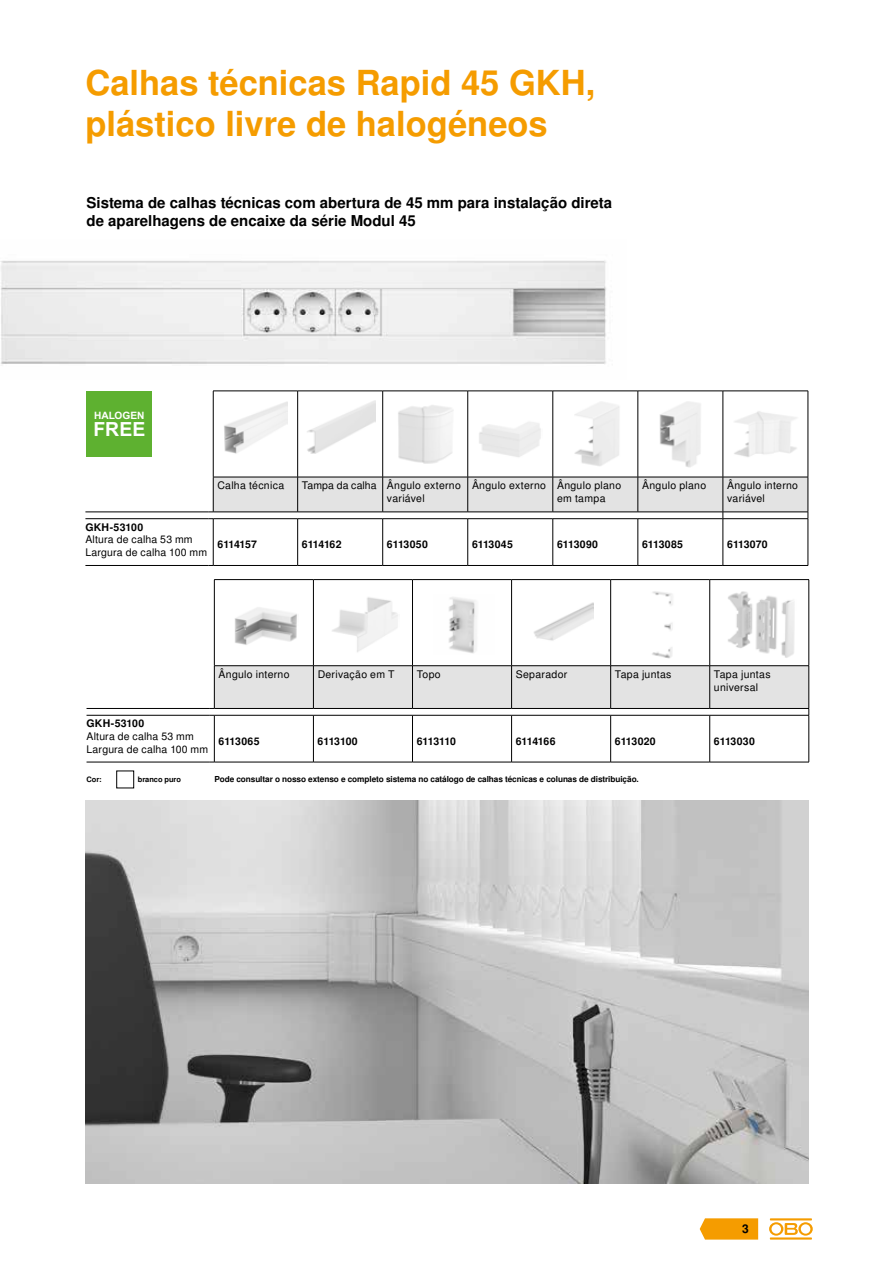
<style>
.page{position:relative;width:893px;height:1263px;background:#fff}
.page>*{position:absolute;margin:0;border:0;box-sizing:border-box;transform-origin:0 0}
.t1{font:700 34.5px/41.4px "Nimbus San LOT";color:#f59c00}
.t2{font:700 19.5px "Arial MT Pro";color:#fff}
.t3{font:700 15px/18px "Nimbus San LOT";color:#000}
.t4{font:700 12px "Nimbus San LOT";color:#000}
.t5{font:10.5px/12.6px "Nimbus San LOT";letter-spacing:.025em;color:#000}
.t6{font:700 10.5px "Nimbus San LOT";color:#000}
.t7{font:700 10.5px "Nimbus San LOT";letter-spacing:-.025em;color:#000}
.t8{font:700 10.5px "Nimbus San LOT";letter-spacing:.02em;color:#000}
.t9{font:700 10.5px "Nimbus San LOT";letter-spacing:-.02em;color:#000}
.t10{font:700 10.2px "Arial MT Pro";color:#fff}
.t11{font:700 8.25px "Nimbus San LOT";letter-spacing:-.01em;color:#000}
.t12{font:700 7.5px "Nimbus San LOT";letter-spacing:-.01em;color:#000}
</style>
<div class="page">
<svg style="left:700px;top:1218px;width:58px;height:21px"></svg>
<hr style="left:770px;top:1237px;width:42px;height:2px;background:#f59c00">
<svg style="left:769px;top:1222px;width:44px;height:13px"></svg>
<hr style="left:770px;top:1218px;width:42px;height:2px;background:#f59c00">
<img style="left:85px;top:800px;width:723px;height:383px">
<div style="left:87px;top:391px;width:65px;height:65px;background:#5eb130"></div>
<img style="left:1px;top:260px;width:605px;height:104px">
<hr style="left:213px;top:391px;width:85px;height:1px;background:#000">
<hr style="left:298px;top:391px;width:85px;height:1px;background:#000">
<hr style="left:383px;top:391px;width:85px;height:1px;background:#000">
<hr style="left:468px;top:391px;width:85px;height:1px;background:#000">
<hr style="left:553px;top:391px;width:85px;height:1px;background:#000">
<hr style="left:638px;top:391px;width:85px;height:1px;background:#000">
<hr style="left:723px;top:391px;width:85px;height:1px;background:#000">
<hr style="left:85px;top:512px;width:124px;height:1px;background:#000">
<hr style="left:85px;top:518px;width:124px;height:1px;background:#000">
<hr style="left:85px;top:565px;width:124px;height:1px;background:#000">
<hr style="left:213px;top:391px;width:1px;height:86px;background:#000">
<hr style="left:297px;top:391px;width:1px;height:86px;background:#000">
<hr style="left:382px;top:391px;width:1px;height:86px;background:#000">
<hr style="left:467px;top:391px;width:1px;height:86px;background:#000">
<hr style="left:553px;top:391px;width:1px;height:86px;background:#000">
<hr style="left:638px;top:391px;width:1px;height:86px;background:#000">
<hr style="left:723px;top:391px;width:1px;height:86px;background:#000">
<hr style="left:808px;top:391px;width:1px;height:86px;background:#000">
<svg style="left:209px;top:477px;width:600px;height:89px"></svg>
<hr style="left:723px;top:519px;width:1px;height:46px;background:#000">
<hr style="left:808px;top:519px;width:1px;height:46px;background:#000">
<img style="left:224px;top:402px;width:64px;height:52px">
<img style="left:307px;top:400px;width:68px;height:54px">
<img style="left:398px;top:405px;width:56px;height:59px">
<img style="left:574px;top:402px;width:46px;height:64px">
<img style="left:659px;top:401px;width:42px;height:66px">
<img style="left:734px;top:411px;width:63px;height:46px">
<hr style="left:214px;top:579px;width:99px;height:1px;background:#000">
<hr style="left:313px;top:579px;width:99px;height:1px;background:#000">
<hr style="left:412px;top:579px;width:100px;height:1px;background:#000">
<hr style="left:512px;top:579px;width:99px;height:1px;background:#000">
<hr style="left:611px;top:579px;width:99px;height:1px;background:#000">
<hr style="left:710px;top:579px;width:99px;height:1px;background:#000">
<hr style="left:214px;top:665px;width:99px;height:1px;background:#000">
<hr style="left:313px;top:665px;width:99px;height:1px;background:#000">
<hr style="left:412px;top:665px;width:100px;height:1px;background:#000">
<hr style="left:512px;top:665px;width:99px;height:1px;background:#000">
<hr style="left:611px;top:665px;width:99px;height:1px;background:#000">
<hr style="left:710px;top:665px;width:99px;height:1px;background:#000">
<hr style="left:87px;top:708px;width:123px;height:1px;background:#000">
<hr style="left:87px;top:715px;width:123px;height:1px;background:#000">
<hr style="left:87px;top:762px;width:123px;height:1px;background:#000">
<hr style="left:214px;top:580px;width:1px;height:85px;background:#000">
<hr style="left:313px;top:580px;width:1px;height:85px;background:#000">
<hr style="left:412px;top:580px;width:1px;height:85px;background:#000">
<hr style="left:511px;top:580px;width:1px;height:85px;background:#000">
<hr style="left:610px;top:580px;width:1px;height:85px;background:#000">
<hr style="left:709px;top:580px;width:1px;height:85px;background:#000">
<hr style="left:809px;top:580px;width:1px;height:85px;background:#000">
<svg style="left:210px;top:666px;width:600px;height:97px"></svg>
<hr style="left:809px;top:715px;width:1px;height:47px;background:#000">
<img style="left:235px;top:607px;width:62px;height:38px">
<img style="left:332px;top:597px;width:66px;height:55px">
<img style="left:448px;top:597px;width:29px;height:57px">
<img style="left:534px;top:602px;width:59px;height:39px">
<img style="left:652px;top:591px;width:21px;height:68px">
<img style="left:728px;top:591px;width:66px;height:67px">
<h1 class="t1" style="left:85px;top:63px;width:511px">Calhas técnicas Rapid 45 GKH, plástico livre de halogéneos</h1>
<h3 class="t3" style="left:87px;top:194px;width:527px">Sistema de calhas técnicas com abertura de 45 mm para instalação direta de aparelhagens de encaixe da série Modul 45</h3>
<p class="t10" style="left:94px;top:409px;width:52px">HALOGEN</p>
<h2 class="t2" style="left:93px;top:418px;width:53px">FREE</h2>
<p class="t5" style="left:217px;top:479px;width:68px">Calha técnica</p>
<p class="t5" style="left:387px;top:479px;width:75px;text-indent:-85px">Tampa da calha Ângulo externo variável</p>
<p class="t5" style="left:557px;top:479px;width:66px;text-indent:-85px">Ângulo externo Ângulo plano em tampa</p>
<p class="t5" style="left:642px;top:479px;width:66px">Ângulo plano</p>
<p class="t5" style="left:727px;top:479px;width:72px">Ângulo interno variável</p>
<p class="t8" style="left:85px;top:521px;width:59px">GKH-53100</p>
<p class="t5" style="left:85px;top:534px;width:123px">Altura de calha 53 mm<br>Largura de calha 100 mm</p>
<p class="t7" style="left:217px;top:538px;width:41px">6114157</p>
<p class="t7" style="left:302px;top:538px;width:41px">6114162</p>
<p class="t6" style="left:387px;top:538px;width:42px">6113050</p>
<p class="t6" style="left:472px;top:538px;width:42px">6113045</p>
<p class="t6" style="left:557px;top:538px;width:43px">6113090</p>
<p class="t6" style="left:642px;top:538px;width:42px">6113085</p>
<p class="t6" style="left:727px;top:538px;width:42px">6113070</p>
<p class="t5" style="left:219px;top:668px;width:72px">Ângulo interno</p>
<p class="t5" style="left:318px;top:668px;width:79px">Derivação em T</p>
<p class="t5" style="left:417px;top:668px;width:26px">Topo</p>
<p class="t5" style="left:516px;top:668px;width:53px">Separador</p>
<p class="t5" style="left:615px;top:668px;width:58px">Tapa juntas</p>
<p class="t5" style="left:714px;top:668px;width:58px;line-height:13.5px">Tapa juntas universal</p>
<p class="t8" style="left:87px;top:717px;width:59px">GKH-53100</p>
<p class="t5" style="left:87px;top:730px;width:123px">Altura de calha 53 mm<br>Largura de calha 100 mm</p>
<p class="t6" style="left:219px;top:735px;width:42px">6113065</p>
<p class="t6" style="left:318px;top:735px;width:42px">6113100</p>
<p class="t9" style="left:417px;top:735px;width:41px">6113110</p>
<p class="t7" style="left:516px;top:735px;width:41px">6114166</p>
<p class="t6" style="left:615px;top:735px;width:42px">6113020</p>
<p class="t6" style="left:714px;top:735px;width:42px">6113030</p>
<p class="t12" style="left:87px;top:775px;width:17px">Cor:</p>
<p class="t12" style="left:138px;top:775px;width:45px">branco puro</p>
<p class="t11" style="left:214px;top:774px;width:426px">Pode consultar o nosso extenso e completo sistema no catálogo de calhas técnicas e colunas de distribuição.</p>
<p class="t4" style="left:742px;top:1222px;width:8px">3</p>
</div>
